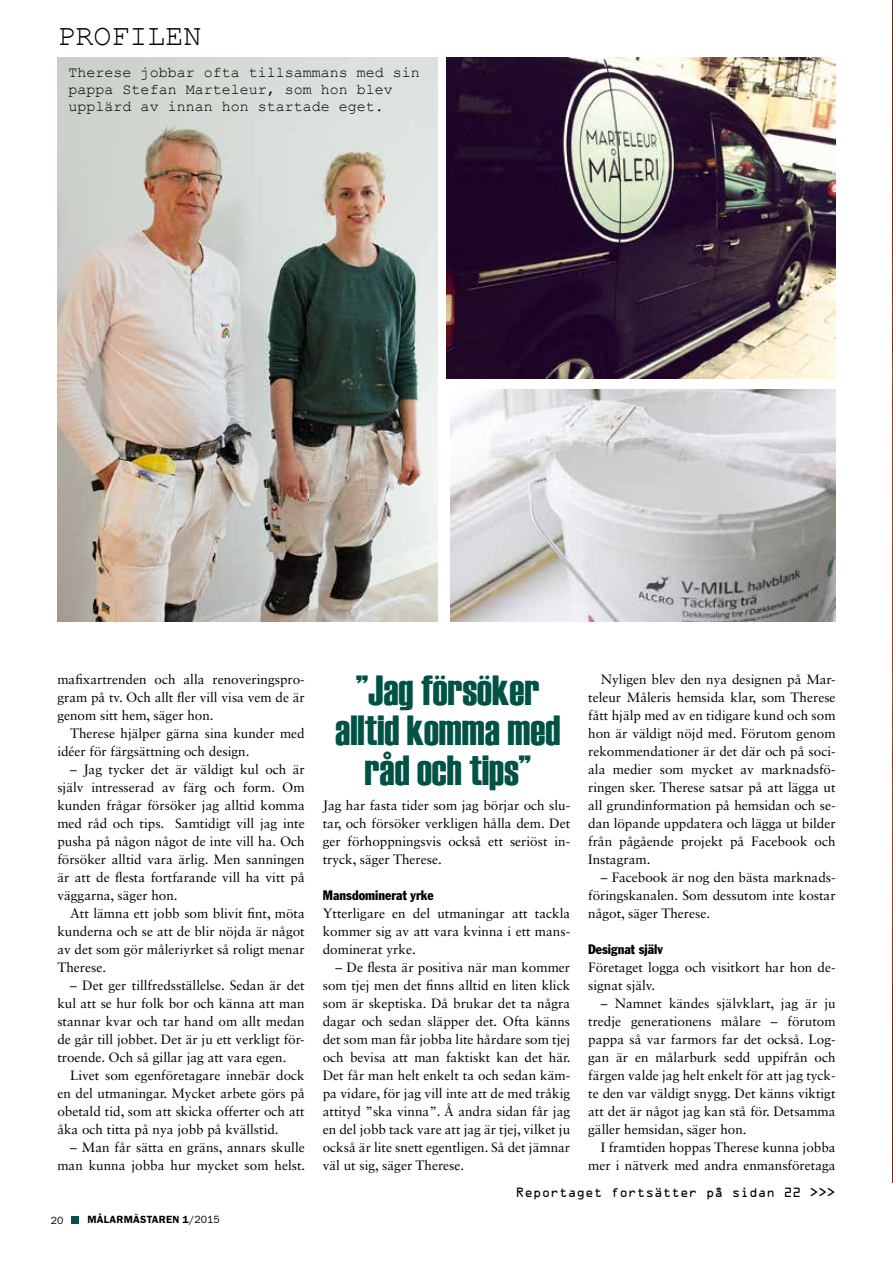
<style>
.page{position:relative;width:893px;height:1263px;background:#fff}
.page>*{position:absolute;margin:0;border:0;box-sizing:border-box;transform-origin:0 0}
.t1{font:42px/40.5px "Haettenschweiler";color:#005245;text-align:center}
.t2{font:30px "Courier New";color:#000}
.t3{font:15px/17.2px "Courier New";color:#000}
.t4{font:13.5px/18px "Sabon LT Std";color:#000;text-align:justify}
.t5{font:condensed 13.5px "Franklin Gothic";color:#000}
.t6{font:12px "OCRA Std";color:#000}
.t7{font:600 10.5px "ITC Franklin Gothic Std";letter-spacing:.02em;color:#000}
.t8{font:10.5px "ITC Franklin Gothic Std";color:#000}
.s1{font-weight:400}
</style>
<div class="page">
<div style="left:72px;top:1216px;width:7px;height:7px;background:#005245"></div>
<img style="left:892px;top:2px;width:1px;height:1180px">
<hr style="left:892px;top:23px;width:1px;height:1110px;background:#fff;opacity:.5">
<img style="left:57px;top:57px;width:381px;height:564px">
<img style="left:446px;top:57px;width:390px;height:321px">
<img style="left:450px;top:389px;width:386px;height:232px">
<h2 class="t2" style="left:57px;top:18px;width:145px">PROFILEN</h2>
<p class="t3" style="left:69px;top:63px;width:353px">Therese jobbar ofta tillsammans med sin pappa Stefan Marteleur, som hon blev upplärd av innan hon startade eget.</p>
<p class="t4" style="left:57px;top:670px;width:249px">mafixartrenden och alla renoveringspro&shy;gram på tv. Och allt fler vill visa vem de är genom sitt hem, säger hon.</p>
<p class="t4" style="left:57px;top:724px;width:249px;text-indent:13px">Therese hjälper gärna sina kunder med idéer för färgsättning och design.</p>
<p class="t4" style="left:57px;top:760px;width:249px;text-indent:13px">– Jag tycker det är väldigt kul och är själv intresserad av färg och form. Om kunden frågar försöker jag alltid komma med råd och tips. Samtidigt vill jag inte pusha på någon något de inte vill ha. Och försöker alltid vara ärlig. Men sanningen är att de flesta fortfarande vill ha vitt på väggarna, säger hon.</p>
<p class="t4" style="left:57px;top:904px;width:249px;text-indent:13px">Att lämna ett jobb som blivit fint, möta kunderna och se att de blir nöjda är något av det som gör måleriyrket så roligt menar Therese.</p>
<p class="t4" style="left:57px;top:976px;width:249px;text-indent:13px">– Det ger tillfredsställelse. Sedan är det kul att se hur folk bor och känna att man stannar kvar och tar hand om allt medan de går till jobbet. Det är ju ett verkligt för&shy;troende. Och så gillar jag att vara egen.</p>
<p class="t4" style="left:57px;top:1066px;width:249px;text-indent:13px">Livet som egenföretagare innebär dock en del utmaningar. Mycket arbete görs på obetald tid, som att skicka offerter och att åka och titta på nya jobb på kvällstid.</p>
<p class="t4" style="left:57px;top:1138px;width:249px;text-align:right">– Man får sätta en gräns, annars skulle man kunna jobba hur mycket som helst.</p>
<h1 class="t1" style="left:335px;top:670px;width:227px">”Jag försöker alltid komma med råd och tips”</h1>
<p class="t4" style="left:323px;top:796px;width:249px">Jag har fasta tider som jag börjar och slu&shy;tar, och försöker verkligen hålla dem. Det ger förhoppningsvis också ett seriöst in&shy;tryck, säger Therese.</p>
<p class="t5" style="left:323px;top:887px;width:112px">Mansdominerat yrke</p>
<p class="t4" style="left:323px;top:904px;width:249px">Ytterligare en del utmaningar att tackla kommer sig av att vara kvinna i ett mans&shy;dominerat yrke.</p>
<p class="t4" style="left:323px;top:958px;width:249px;text-indent:13px">– De flesta är positiva när man kommer som tjej men det finns alltid en liten klick som är skeptiska. Då brukar det ta några dagar och sedan släpper det. Ofta känns det som man får jobba lite hårdare som tjej och bevisa att man faktiskt kan det här.<br>Det får man helt enkelt ta och sedan käm&shy;pa vidare, för jag vill inte att de med tråkig attityd ”ska vinna”. Å andra sidan får jag en del jobb tack vare att jag är tjej, vilket ju också är lite snett egentligen. Så det jämnar väl ut sig, säger Therese.</p>
<p class="t4" style="left:588px;top:670px;width:249px;text-indent:13px">Nyligen blev den nya designen på Mar&shy;teleur Måleris hemsida klar, som Therese fått hjälp med av en tidigare kund och som hon är väldigt nöjd med. Förutom genom rekommendationer är det där och på soci&shy;ala medier som mycket av marknadsfö&shy;ringen sker. Therese satsar på att lägga ut all grundinformation på hemsidan och se&shy;dan löpande uppdatera och lägga ut bilder från pågående projekt på Facebook och Instagram.</p>
<p class="t4" style="left:588px;top:868px;width:249px;text-indent:13px">– Facebook är nog den bästa marknads&shy;föringskanalen. Som dessutom inte kostar något, säger Therese.</p>
<p class="t5" style="left:588px;top:941px;width:76px">Designat själv</p>
<p class="t4" style="left:588px;top:958px;width:249px">Företaget logga och visitkort har hon de&shy;signat själv.</p>
<p class="t4" style="left:588px;top:994px;width:249px;text-indent:13px">– Namnet kändes självklart, jag är ju tredje generationens målare – förutom pappa så var farmors far det också. Log&shy;gan är en målarburk sedd uppifrån och färgen valde jag helt enkelt för att jag tyck&shy;te den var väldigt snygg. Det känns viktigt att det är något jag kan stå för. Detsamma gäller hemsidan, säger hon.</p>
<p class="t4" style="left:588px;top:1138px;width:249px;text-align:right">I framtiden hoppas Therese kunna jobba mer i nätverk med andra enmansföretaga</p>
<p class="t8" style="left:51px;top:1214px;width:14px">20</p>
<p class="t7" style="left:87px;top:1213px;width:134px">MÅLARMÄSTAREN 1<span class="s1">/2015</span></p>
<p class="t6" style="left:516px;top:1186px;width:321px">Reportaget fortsätter på sidan 22 &gt;&gt;&gt;</p>
</div>
